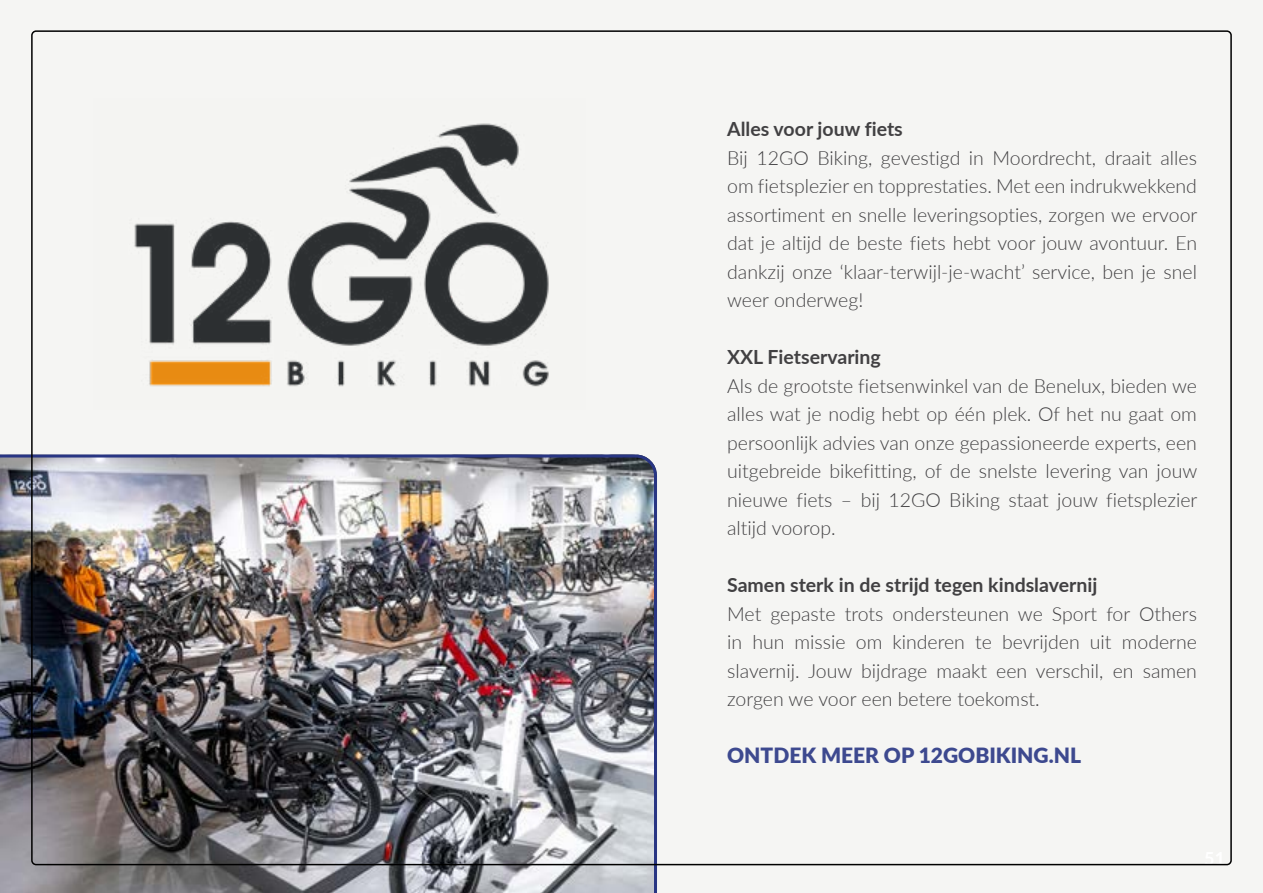
<style>
.page{position:relative;width:1263px;height:893px;background:#f5f5f3}
.page>*{position:absolute;margin:0;border:0;box-sizing:border-box;transform-origin:0 0}
.t1{font:900 21px "Lato";color:#3d498f}
.t2{font:300 19.5px/28.5px "Lato";color:#414042;text-align:justify}
.t3{font:700 19.5px "Lato";color:#414042}
</style>
<div class="page">
<img style="left:93px;top:99px;width:493px;height:310px">
<img style="left:0;top:453px;width:658px;height:440px">
<p class="t3" style="left:727px;top:115px;width:177px">Alles voor jouw fiets</p>
<p class="t2" style="left:727px;top:143px;width:472px">Bij 12GO Biking, gevestigd in Moordrecht, draait alles om fietsplezier en topprestaties. Met een indrukwekkend assortiment en snelle leveringsopties, zorgen we ervoor dat je altijd de beste fiets hebt voor jouw avontuur. En dankzij onze ‘klaar-terwijl-je-wacht’ service, ben je snel weer onderweg!</p>
<p class="t3" style="left:727px;top:343px;width:155px">XXL Fietservaring</p>
<p class="t2" style="left:727px;top:371px;width:472px">Als de grootste fietsenwinkel van de Benelux, bieden we alles wat je nodig hebt op één plek. Of het nu gaat om persoonlijk advies van onze gepassioneerde experts, een uitgebreide bikefitting, of de snelste levering van jouw nieuwe fiets – bij 12GO Biking staat jouw fietsplezier altijd voorop.</p>
<p class="t3" style="left:727px;top:571px;width:372px">Samen sterk in de strijd tegen kindslavernij</p>
<p class="t2" style="left:727px;top:599px;width:471px">Met gepaste trots ondersteunen we Sport for Others in hun missie om kinderen te bevrijden uit moderne slavernij. Jouw bijdrage maakt een verschil, en samen zorgen we voor een betere toekomst.</p>
<p class="t1" style="left:727px;top:740px;width:355px">ONTDEK MEER OP 12GOBIKING.NL</p>
</div>
